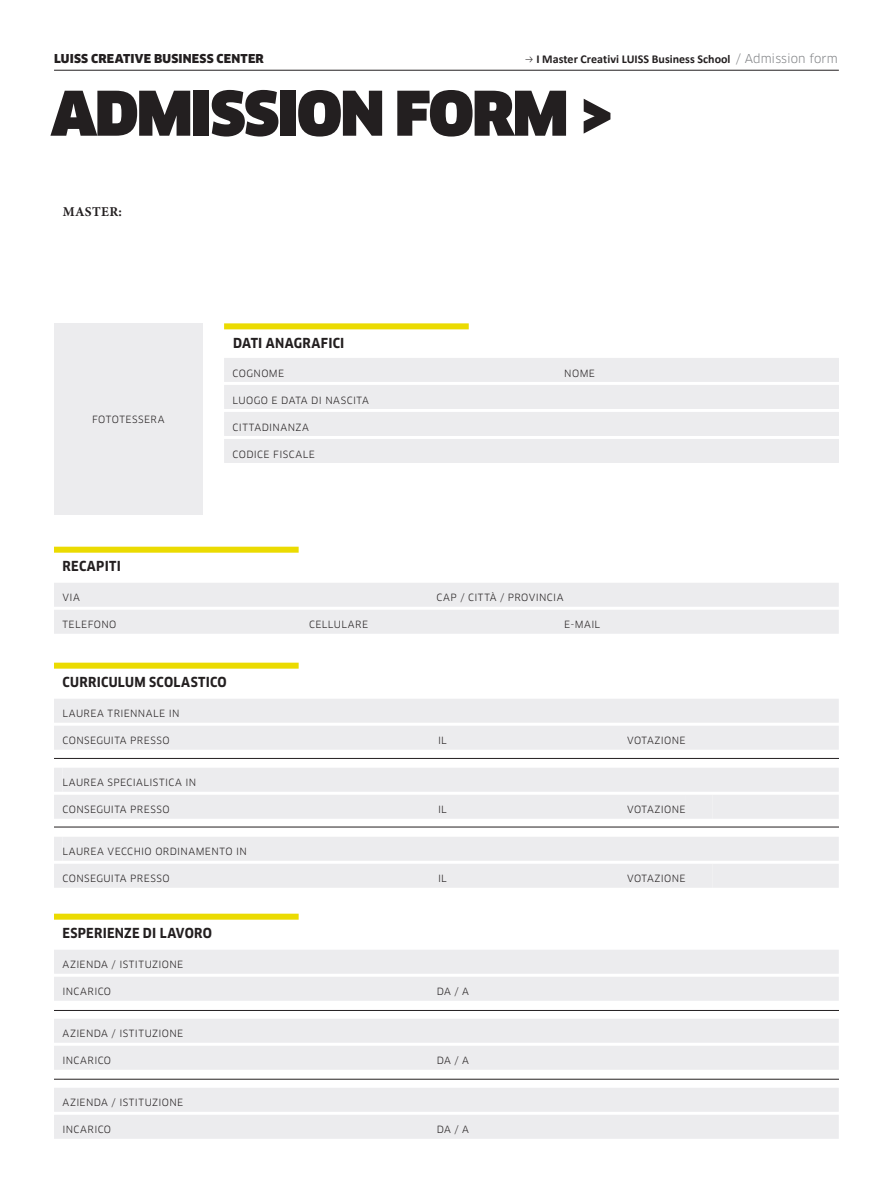
<style>
.page{position:relative;width:893px;height:1191px;background:#fff}
.page>*{position:absolute;margin:0;border:0;box-sizing:border-box;transform-origin:0 0}
.t1{font:900 60px "Clan OT";letter-spacing:-.03em;color:#231f20}
.t2{font:700 condensed 13.5px "Clan OT";letter-spacing:.02em;color:#231f20}
.t3{font:700 13.5px "Minion Pro";letter-spacing:.025em;color:#231f20}
.t4{font:700 12px "Calibri";color:#231f20}
.t5{font:900 12px "Clan OT";letter-spacing:.015em;color:#231f20}
.t6{font:9.75px "Clan OT";letter-spacing:.04em;color:#231f20}
.s1{font-family:"Clan OT";font-weight:400;color:#808285}
</style>
<div class="page">
<div style="left:224px;top:358px;width:615px;height:24px;background:#ececee"></div>
<div style="left:224px;top:385px;width:615px;height:24px;background:#ececee"></div>
<div style="left:224px;top:412px;width:615px;height:24px;background:#ececee"></div>
<div style="left:224px;top:439px;width:615px;height:24px;background:#ececee"></div>
<div style="left:224px;top:323px;width:245px;height:6px;background:#ebdb01"></div>
<div style="left:54px;top:583px;width:785px;height:24px;background:#ececee"></div>
<div style="left:54px;top:610px;width:785px;height:24px;background:#ececee"></div>
<div style="left:54px;top:546px;width:245px;height:6px;background:#ebdb01"></div>
<div style="left:54px;top:949px;width:785px;height:24px;background:#ececee"></div>
<div style="left:54px;top:976px;width:785px;height:24px;background:#ececee"></div>
<div style="left:54px;top:1018px;width:785px;height:24px;background:#ececee"></div>
<div style="left:54px;top:1045px;width:785px;height:24px;background:#ececee"></div>
<div style="left:54px;top:1087px;width:785px;height:24px;background:#ececee"></div>
<div style="left:54px;top:1114px;width:785px;height:24px;background:#ececee"></div>
<div style="left:54px;top:913px;width:245px;height:6px;background:#ebdb01"></div>
<hr style="left:54px;top:1010px;width:785px;height:1px;background:#231f20">
<hr style="left:54px;top:1079px;width:785px;height:1px;background:#231f20">
<div style="left:54px;top:698px;width:785px;height:24px;background:#ececee"></div>
<div style="left:54px;top:725px;width:785px;height:24px;background:#ececee"></div>
<div style="left:54px;top:767px;width:9px;height:24px;background:#ececee"></div>
<div style="left:63px;top:767px;width:776px;height:24px;background:#ececee"></div>
<div style="left:54px;top:794px;width:632px;height:24px;background:#ececee"></div>
<div style="left:686px;top:794px;width:26px;height:24px;background:#ececee"></div>
<div style="left:712px;top:794px;width:127px;height:24px;background:#ececee"></div>
<div style="left:54px;top:836px;width:9px;height:24px;background:#ececee"></div>
<div style="left:63px;top:836px;width:776px;height:24px;background:#ececee"></div>
<div style="left:54px;top:863px;width:658px;height:24px;background:#ececee"></div>
<div style="left:712px;top:863px;width:127px;height:24px;background:#ececee"></div>
<div style="left:54px;top:662px;width:245px;height:6px;background:#ebdb01"></div>
<hr style="left:54px;top:758px;width:785px;height:1px;background:#231f20">
<hr style="left:54px;top:826px;width:785px;height:1px;background:#231f20">
<hr style="left:54px;top:70px;width:785px;height:1px;background:#231f20">
<div style="left:54px;top:323px;width:149px;height:192px;background:#ececee"></div>
<p class="t5" style="left:54px;top:52px;width:211px">LUISS CREATIVE BUSINESS CENTER</p>
<p class="t4" style="left:536px;top:51px;width:303px">I Master Creativi LUISS Business School <span class="s1">/ Admission form</span></p>
<h1 class="t1" style="left:51px;top:79px;width:566px">ADMISSION FORM &gt;</h1>
<h2 class="t3" style="left:63px;top:202px;width:61px">MASTER:</h2>
<p class="t6" style="left:92px;top:413px;width:74px">FOTOTESSERA</p>
<h2 class="t2" style="left:63px;top:558px;width:60px">RECAPITI</h2>
<h2 class="t2" style="left:233px;top:335px;width:113px">DATI ANAGRAFICI</h2>
<p class="t6" style="left:233px;top:368px;width:53px">COGNOME</p>
<p class="t6" style="left:564px;top:368px;width:32px">NOME</p>
<p class="t6" style="left:233px;top:395px;width:138px">LUOGO E DATA DI NASCITA</p>
<p class="t6" style="left:233px;top:422px;width:78px">CITTADINANZA</p>
<p class="t6" style="left:233px;top:449px;width:84px">CODICE FISCALE</p>
<p class="t6" style="left:63px;top:591px;width:19px">VIA</p>
<p class="t6" style="left:437px;top:591px;width:129px">CAP / CITTÀ / PROVINCIA</p>
<p class="t6" style="left:63px;top:618px;width:55px">TELEFONO</p>
<p class="t6" style="left:309px;top:618px;width:61px">CELLULARE</p>
<p class="t6" style="left:564px;top:618px;width:38px">E-MAIL</p>
<h2 class="t2" style="left:63px;top:674px;width:166px">CURRICULUM SCOLASTICO</h2>
<p class="t6" style="left:63px;top:707px;width:119px">LAUREA TRIENNALE IN</p>
<p class="t6" style="left:63px;top:734px;width:109px">CONSEGUITA PRESSO</p>
<p class="t6" style="left:438px;top:734px;width:10px">IL</p>
<p class="t6" style="left:627px;top:734px;width:60px">VOTAZIONE</p>
<p class="t6" style="left:63px;top:776px;width:135px">LAUREA SPECIALISTICA IN</p>
<p class="t6" style="left:63px;top:803px;width:109px">CONSEGUITA PRESSO</p>
<p class="t6" style="left:438px;top:803px;width:10px">IL</p>
<p class="t6" style="left:627px;top:803px;width:60px">VOTAZIONE</p>
<p class="t6" style="left:63px;top:845px;width:186px">LAUREA VECCHIO ORDINAMENTO IN</p>
<p class="t6" style="left:63px;top:872px;width:109px">CONSEGUITA PRESSO</p>
<p class="t6" style="left:438px;top:872px;width:10px">IL</p>
<p class="t6" style="left:627px;top:872px;width:60px">VOTAZIONE</p>
<h2 class="t2" style="left:63px;top:925px;width:151px">ESPERIENZE DI LAVORO</h2>
<p class="t6" style="left:63px;top:958px;width:122px">AZIENDA / ISTITUZIONE</p>
<p class="t6" style="left:63px;top:985px;width:50px">INCARICO</p>
<p class="t6" style="left:437px;top:985px;width:34px">DA / A</p>
<p class="t6" style="left:63px;top:1027px;width:122px">AZIENDA / ISTITUZIONE</p>
<p class="t6" style="left:63px;top:1054px;width:50px">INCARICO</p>
<p class="t6" style="left:437px;top:1054px;width:34px">DA / A</p>
<p class="t6" style="left:63px;top:1096px;width:122px">AZIENDA / ISTITUZIONE</p>
<p class="t6" style="left:63px;top:1123px;width:50px">INCARICO</p>
<p class="t6" style="left:437px;top:1123px;width:34px">DA / A</p>
</div>
